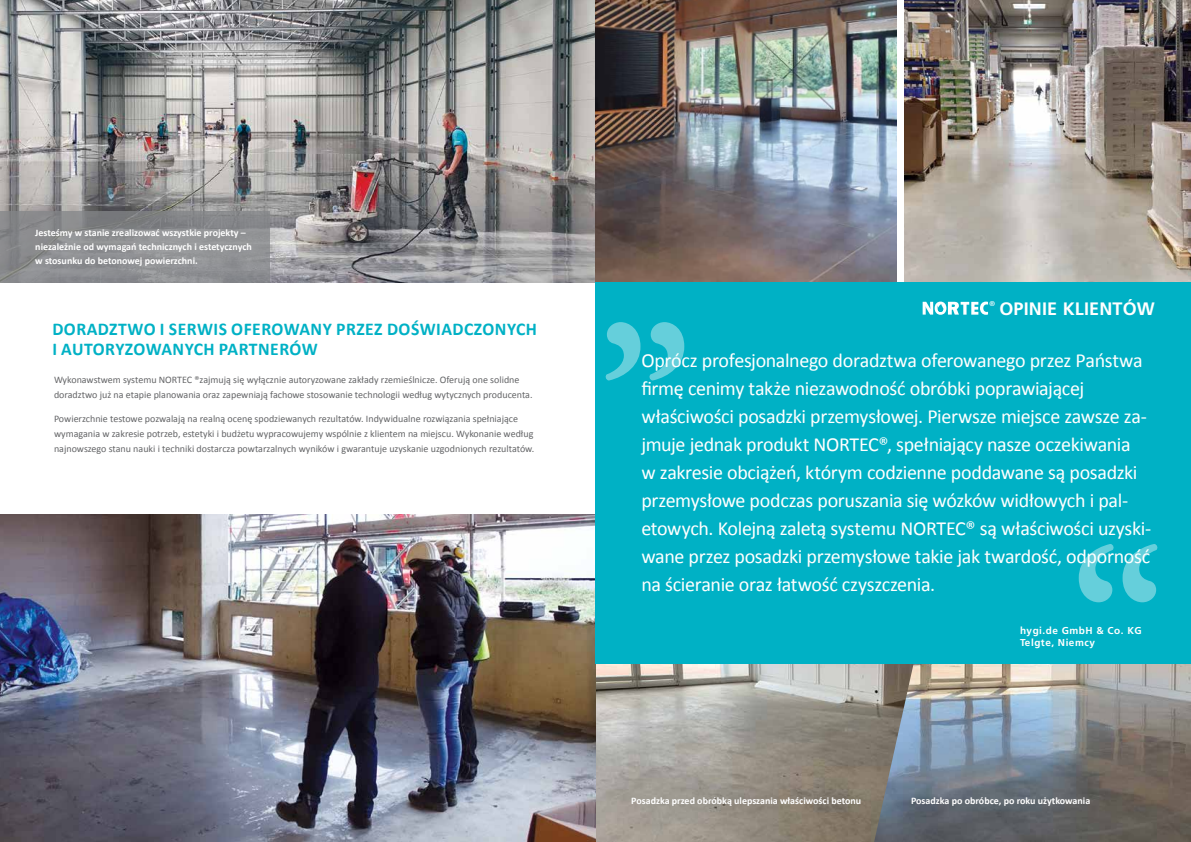
<style>
.page{position:relative;width:1191px;height:842px;background:#fff}
.page>*{position:absolute;margin:0;border:0;box-sizing:border-box;transform-origin:0 0}
.t1{font:700 200px "Adobe Garamond Pro";color:#fff}
.t2{font:20px/28px "Calibri";letter-spacing:-.02em;color:#fff}
.t3{font:700 18px/20px "Calibri";letter-spacing:.025em;color:#00b1c5}
.t4{font:700 18px "Frutiger";letter-spacing:.01em;color:#fff}
.t5{font:10px/15px "Calibri";color:#636466}
.t6{font:700 10px/14px "Calibri";color:#fff}
.t7{font:700 10px/12px "Frutiger";letter-spacing:.05em;color:#fff}
.t8{font:7px "Frutiger";color:#fff}
</style>
<div class="page">
<img style="left:0;top:0;width:1191px;height:283px">
<img style="left:913px;top:664px;width:278px;height:178px">
<img style="left:595px;top:664px;width:318px;height:178px">
<img style="left:0;top:514px;width:595px;height:328px">
<div style="left:897px;top:0;width:6px;height:283px;background:#fff"></div>
<div style="left:595px;top:282px;width:596px;height:382px;background:#00b1c5"></div>
<svg style="left:922px;top:302px;width:66px;height:13px"></svg>
<svg style="left:0;top:211px;width:269px;height:71px;background:#8b8d8f"></svg>
<p class="t6" style="left:35px;top:226px;width:218px">Jesteśmy w stanie zrealizować wszystkie projekty – niezależnie od wymagań technicznych i estetycznych w stosunku do betonowej powierzchni.</p>
<h3 class="t3" style="left:52px;top:318px;width:486px">DORADZTWO I SERWIS OFEROWANY PRZEZ DOŚWIADCZONYCH<br>I AUTORYZOWANYCH PARTNERÓW</h3>
<p class="t5" style="left:54px;top:372px;width:480px">Wykonawstwem systemu NORTEC ®zajmują się wyłącznie autoryzowane zakłady rzemieślnicze. Oferują one solidne doradztwo już na etapie planowania oraz zapewniają fachowe stosowanie technologii według wytycznych producenta.</p>
<p class="t5" style="left:54px;top:411px;width:482px">Powierzchnie testowe pozwalają na realną ocenę spodziewanych rezultatów. Indywidualne rozwiązania spełniające wymagania w zakresie potrzeb, estetyki i budżetu wypracowujemy wspólnie z klientem na miejscu. Wykonanie według najnowszego stanu nauki i techniki dostarcza powtarzalnych wyników i gwarantuje uzyskanie uzgodnionych rezultatów.</p>
<p class="t8" style="left:989px;top:299px;width:7px">®</p>
<h3 class="t4" style="left:999px;top:298px;width:157px">OPINIE KLIENTÓW</h3>
<h1 class="t1" style="left:692px;top:419px;width:96px;rotate:-180deg">“</h1>
<p class="t2" style="left:641px;top:346px;width:511px">Oprócz profesjonalnego doradztwa oferowanego przez Państwa firmę cenimy także niezawodność obróbki poprawiającej właściwości posadzki przemysłowej. Pierwsze miejsce zawsze za&shy;jmuje jednak produkt NORTEC®, spełniający nasze oczekiwania<br>w zakresie obciążeń, którym codzienne poddawane są posadzki przemysłowe podczas poruszania się wózków widłowych i pal&shy;etowych. Kolejną zaletą systemu NORTEC® są właściwości uzyski&shy;wane przez posadzki przemysłowe takie jak twardość, odporność na ścieranie oraz łatwość czyszczenia.</p>
<h1 class="t1" style="left:1070px;top:505px;width:96px">“</h1>
<p class="t7" style="left:1020px;top:625px;width:123px">hygi.de GmbH &amp; Co. KG<br>Telgte, Niemcy</p>
<p class="t6" style="left:631px;top:794px;width:231px">Posadzka przed obróbką ulepszania właściwości betonu</p>
<p class="t6" style="left:911px;top:794px;width:181px">Posadzka po obróbce, po roku użytkowania</p>
</div>
